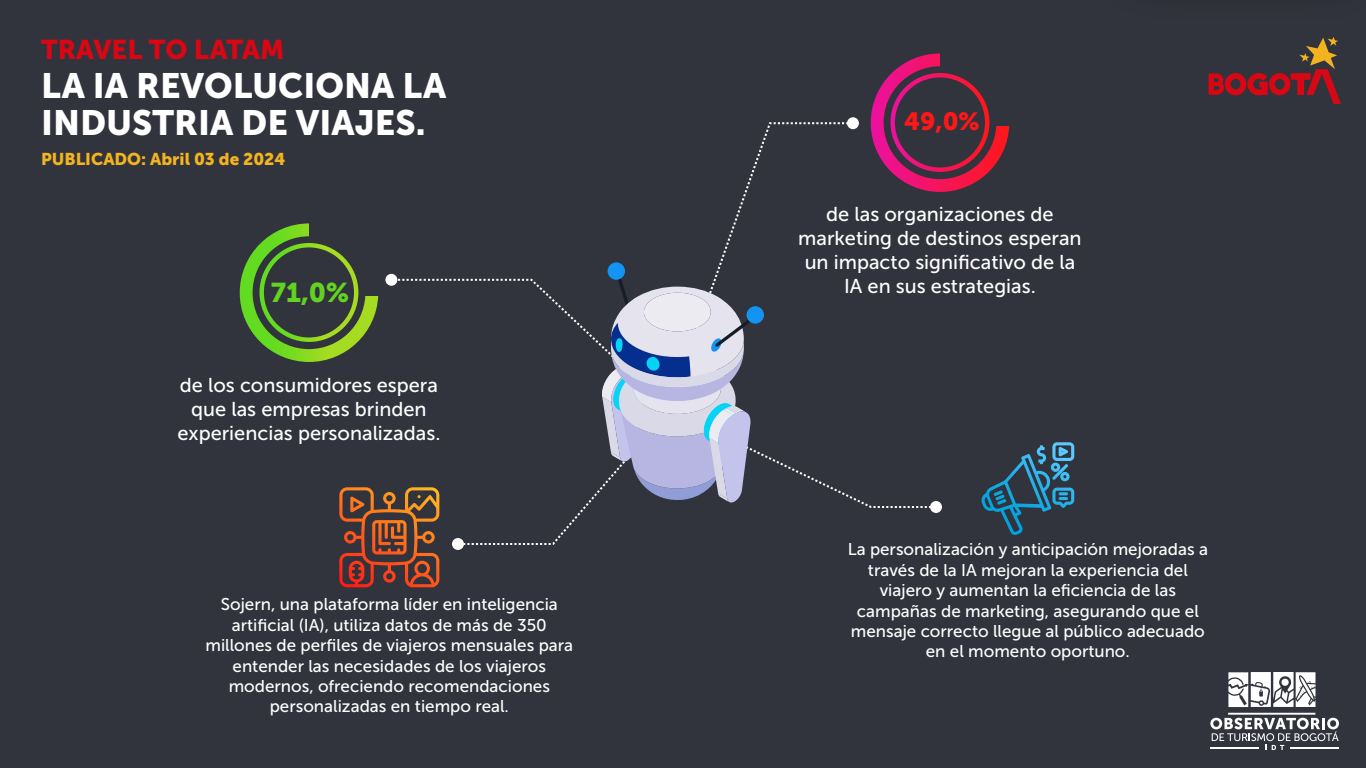
<style>
.page{position:relative;width:1366px;height:768px;background:#32343d}
.page>*{position:absolute;margin:0;border:0;box-sizing:border-box;transform-origin:0 0}
.t1{font:35px/37px "Museo Sans 900";color:#fff}
.t2{font:27px "Museo Sans 900";color:#da0613}
.t3{font:27px "Museo Sans 900";color:#62d320}
.t4{font:24.8px "Museo Sans 900";color:#ff1717}
.t5{font:20px/24px "Museo Sans 500";color:#fff;text-align:center}
.t6{font:17px/20.4px "Museo Sans 500";color:#fff;text-align:center}
.t7{font:17px "Museo Sans 900";color:#f3b41f}
</style>
<div class="page">
<svg style="left:1209px;top:37px;width:132px;height:67px"></svg>
<svg style="left:1210px;top:713px;width:129px;height:37px"></svg>
<svg style="left:1228px;top:672px;width:88px;height:35px;background:#c3c4c6"></svg>
<svg style="left:871px;top:53px;width:138px;height:139px"></svg>
<svg style="left:733px;top:122px;width:121px;height:101px"></svg>
<svg style="left:847px;top:117px;width:12px;height:12px"></svg>
<svg style="left:240px;top:223px;width:702px;height:364px"></svg>
<svg style="left:981px;top:442px;width:93px;height:93px"></svg>
<h2 class="t2" style="left:41px;top:35px;width:245px">TRAVEL TO LATAM</h2>
<h1 class="t1" style="left:41px;top:67px;width:407px">LA IA REVOLUCIONA LA<br>INDUSTRIA DE VIAJES.</h1>
<p class="t7" style="left:41px;top:150px;width:246px">PUBLICADO: Abril 03 de 2024</p>
<h2 class="t3" style="left:271px;top:277px;width:80px">71,0%</h2>
<p class="t5" style="left:177px;top:373px;width:265px">de los consumidores espera que las empresas brinden experiencias personalizadas.</p>
<p class="t6" style="left:206px;top:595px;width:369px">Sojern, una plataforma líder en inteligencia artificial (IA), utiliza datos de más de 350 millones de perfiles de viajeros mensuales para entender las necesidades de los viajeros modernos, ofreciendo recomendaciones personalizadas en tiempo real.</p>
<h3 class="t4" style="left:904px;top:107px;width:77px">49,0%</h3>
<p class="t5" style="left:798px;top:202px;width:285px">de las organizaciones de marketing de destinos esperan un impacto significativo de la<br>IA en sus estrategias.</p>
<p class="t6" style="left:848px;top:540px;width:362px">La personalización y anticipación mejoradas a través de la IA mejoran la experiencia del viajero y aumentan la eficiencia de las campañas de marketing, asegurando que el mensaje correcto llegue al público adecuado en el momento oportuno.</p>
</div>
